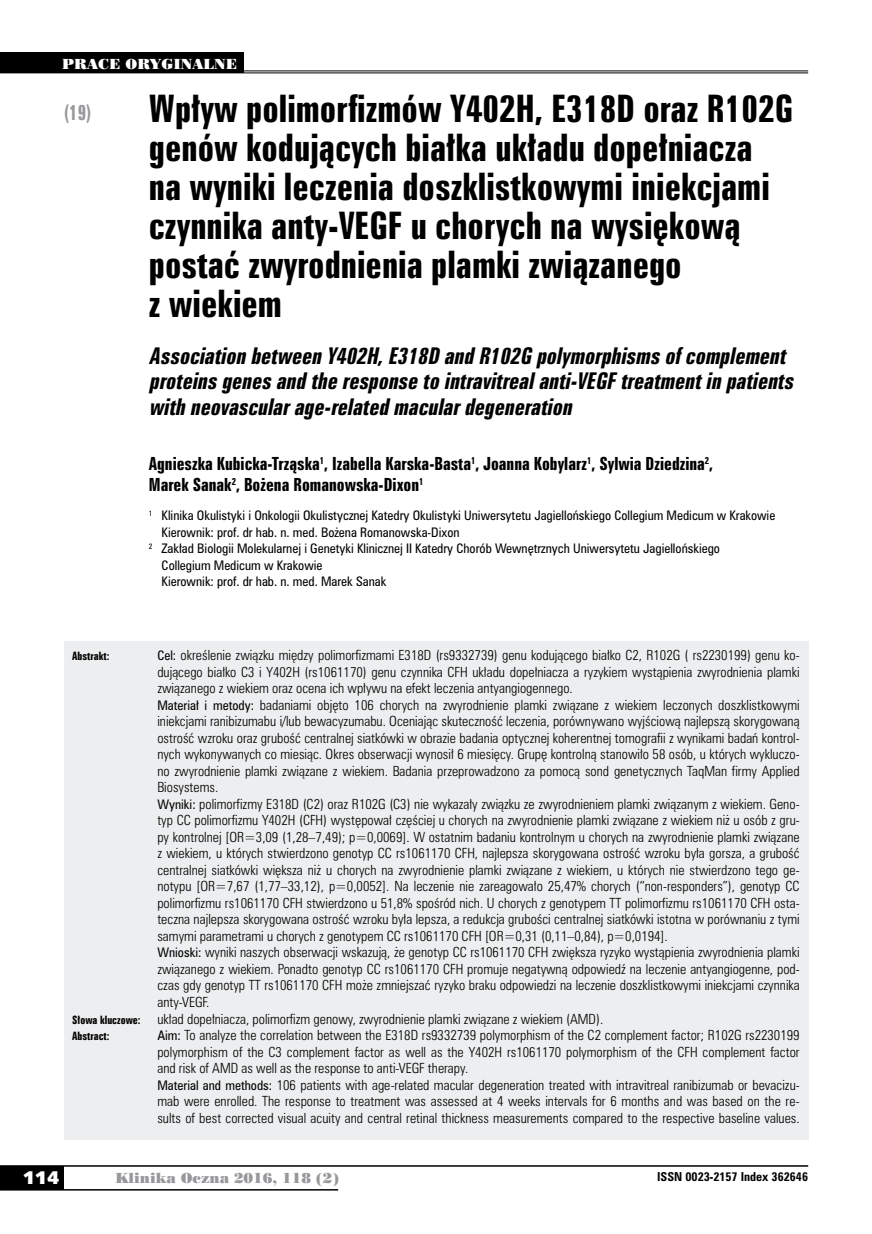
<style>
.page{position:relative;width:872px;height:1234px;background:#fff}
.page>*{position:absolute;margin:0;border:0;box-sizing:border-box;transform-origin:0 0}
.t1{font:34.5px/39px "Zurich Bd X Cn PL";color:#000}
.t2{font:italic 21px/25.5px "Zurich Bd X Cn PL";color:#000}
.t3{font:19.5px "Zurich Bd X Cn PL";color:#98989c;scale:.9 1}
.t4{font:18px "Humanst 531 U Blk PL";color:#fff}
.t5{font:16.5px/21px "Zurich Bd X Cn PL";color:#000}
.t6{font:13.5px "Poster Bodoni PL";color:#98989c}
.t7{font:13.5px "Poster Bodoni PL";color:#fff}
.t8{font:12.75px/16.5px "Zurich Lt Cn PL";color:#000}
.t9{font:12px "Zurich Cn PL";color:#000}
.t10{font:700 11.25px "Zurich Cn PL";color:#000}
.t11{font:10.5px "Zurich Bd X Cn PL";color:#000}
.s1{font-family:"Zurich Cn PL";font-size:12px}
</style>
<div class="page">
<div style="left:0;top:1165px;width:64px;height:24px;background:#000"></div>
<hr style="left:0;top:1164px;width:808px;height:2px;background:#000">
<hr style="left:0;top:1188px;width:338px;height:2px;background:#000">
<div style="left:64px;top:641px;width:744px;height:499px;background:#edeeef"></div>
<hr style="left:0;top:70px;width:808px;height:1px;background:#000">
<hr style="left:0;top:72px;width:808px;height:1px;background:#000">
<div style="left:0;top:53px;width:243px;height:20px;background:#000"></div>
<p class="t7" style="left:62px;top:55px;width:176px">PRACE ORYGINALNE</p>
<h3 class="t3" style="left:64px;top:100px;width:32px">(19)</h3>
<h1 class="t1" style="left:149px;top:89px;width:646px">Wpływ polimorfizmów Y402H, E318D oraz R102G genów kodujących białka układu dopełniacza na wyniki leczenia doszklistkowymi iniekcjami czynnika anty-VEGF u chorych na wysiękową postać zwyrodnienia plamki związanego<br>z wiekiem</h1>
<h2 class="t2" style="left:149px;top:343px;width:651px">Association between Y402H,E318D andR102G polymorphismsofcomplement proteinsgenesandthe response to intravitrealanti-VEGFtreatmentin patients with neovascularage-relatedmaculardegeneration</h2>
<p class="t5" style="left:149px;top:453px;width:566px">Agnieszka Kubicka-Trząska<sup>1</sup>, Izabella Karska-Basta<sup>1</sup>, Joanna Kobylarz<sup>1</sup>, Sylwia Dziedzina<sup>2</sup>,<br>Marek Sanak<sup>2</sup>, Bożena Romanowska-Dixon<sup>1</sup></p>
<p class="t9" style="left:149px;top:507px;width:628px"><sup>1</sup> Klinika Okulistyki i Onkologii Okulistycznej Katedry Okulistyki Uniwersytetu Jagiellońskiego Collegium Medicum w Krakowie</p>
<p class="t9" style="left:162px;top:524px;width:299px">Kierownik: prof. dr hab. n. med. Bożena Romanowska-Dixon</p>
<p class="t9" style="left:149px;top:540px;width:573px"><sup>2</sup> Zakład Biologii Molekularnej i Genetyki Klinicznej II Katedry Chorób Wewnętrznych Uniwersytetu Jagiellońskiego</p>
<p class="t9" style="left:162px;top:557px;width:162px">Collegium Medicum w Krakowie</p>
<p class="t9" style="left:162px;top:573px;width:226px">Kierownik: prof. dr hab. n. med. Marek Sanak</p>
<p class="t11" style="left:72px;top:649px;width:39px">Abstrakt:</p>
<p class="t8" style="left:157px;top:646px;width:644px"><span class="s1">Cel:</span> określenie związku między polimorfizmami E318D (rs9332739) genu kodującego białko C2, R102G ( rs2230199) genu ko&shy;dującego białko C3 i Y402H (rs1061170) genu czynnika CFH układu dopełniacza a ryzykiem wystąpienia zwyrodnienia plamki związanego z wiekiem oraz ocena ich wpływu na efekt leczenia antyangiogennego.<br><span class="s1">Materiał i metody:</span> badaniami objęto 106 chorych na zwyrodnienie plamki związane z wiekiem leczonych doszklistkowymi iniekcjami ranibizumabu i/lub bewacyzumabu. Oceniając skuteczność leczenia, porównywano wyjściową najlepszą skorygowaną ostrość wzroku oraz grubość centralnej siatkówki w obrazie badania optycznej koherentnej tomografii z wynikami badań kontrol&shy;nych wykonywanych co miesiąc. Okres obserwacji wynosił 6 miesięcy. Grupę kontrolną stanowiło 58 osób, u których wykluczo&shy;no zwyrodnienie plamki związane z wiekiem. Badania przeprowadzono za pomocą sond genetycznych TaqMan firmy Applied Biosystems.<br><span class="s1">Wyniki:</span> polimorfizmy E318D (C2) oraz R102G (C3) nie wykazały związku ze zwyrodnieniem plamki związanym z wiekiem. Geno&shy;typ CC polimorfizmu Y402H (CFH) występował częściej u chorych na zwyrodnienie plamki związane z wiekiem niż u osób z gru&shy;py kontrolnej [OR=3,09 (1,28–7,49); p=0,0069]. W ostatnim badaniu kontrolnym u chorych na zwyrodnienie plamki związane z wiekiem, u których stwierdzono genotyp CC rs1061170 CFH, najlepsza skorygowana ostrość wzroku była gorsza, a grubość centralnej siatkówki większa niż u chorych na zwyrodnienie plamki związane z wiekiem, u których nie stwierdzono tego ge&shy;notypu [OR=7,67 (1,77–33,12), p=0,0052]. Na leczenie nie zareagowało 25,47% chorych (“non-responders”), genotyp CC polimorfizmu rs1061170 CFH stwierdzono u 51,8% spośród nich. U chorych z genotypem TT polimorfizmu rs1061170 CFH osta&shy;teczna najlepsza skorygowana ostrość wzroku była lepsza, a redukcja grubości centralnej siatkówki istotna w porównaniu z tymi samymi parametrami u chorych z genotypem CC rs1061170 CFH [OR=0,31 (0,11–0,84), p=0,0194].<br><span class="s1">Wnioski:</span> wyniki naszych obserwacji wskazują, że genotyp CC rs1061170 CFH zwiększa ryzyko wystąpienia zwyrodnienia plamki związanego z wiekiem. Ponadto genotyp CC rs1061170 CFH promuje negatywną odpowiedź na leczenie antyangiogenne, pod&shy;czas gdy genotyp TT rs1061170 CFH może zmniejszać ryzyko braku odpowiedzi na leczenie doszklistkowymi iniekcjami czynnika anty-VEGF.</p>
<p class="t11" style="left:72px;top:1012px;width:70px">Słowa kluczowe:</p>
<p class="t8" style="left:157px;top:1009px;width:447px">układ dopełniacza, polimorfizm genowy, zwyrodnienie plamki związane z wiekiem (AMD).</p>
<p class="t11" style="left:72px;top:1028px;width:39px">Abstract:</p>
<p class="t8" style="left:157px;top:1026px;width:644px"><span class="s1">Aim:</span> To analyze the correlation between the E318D rs9332739 polymorphism of the C2 complement factor; R102G rs2230199 polymorphism of the C3 complement factor as well as the Y402H rs1061170 polymorphism of the CFH complement factor and risk of AMD as well as the response to anti-VEGF therapy.<br><span class="s1">Material and methods:</span> 106 patients with age-related macular degeneration treated with intravitreal ranibizumab or bevacizu&shy;mab were enrolled. The response to treatment was assessed at 4 weeks intervals for 6 months and was based on the re&shy;sults of best corrected visual acuity and central retinal thickness measurements compared to the respective baseline values.</p>
<h3 class="t4" style="left:23px;top:1165px;width:38px">114</h3>
<p class="t6" style="left:115px;top:1168px;width:225px">Klinika Oczna 2016, 118 (2)</p>
<p class="t10" style="left:657px;top:1168px;width:152px">ISSN 0023-2157 Index 362646</p>
</div>
